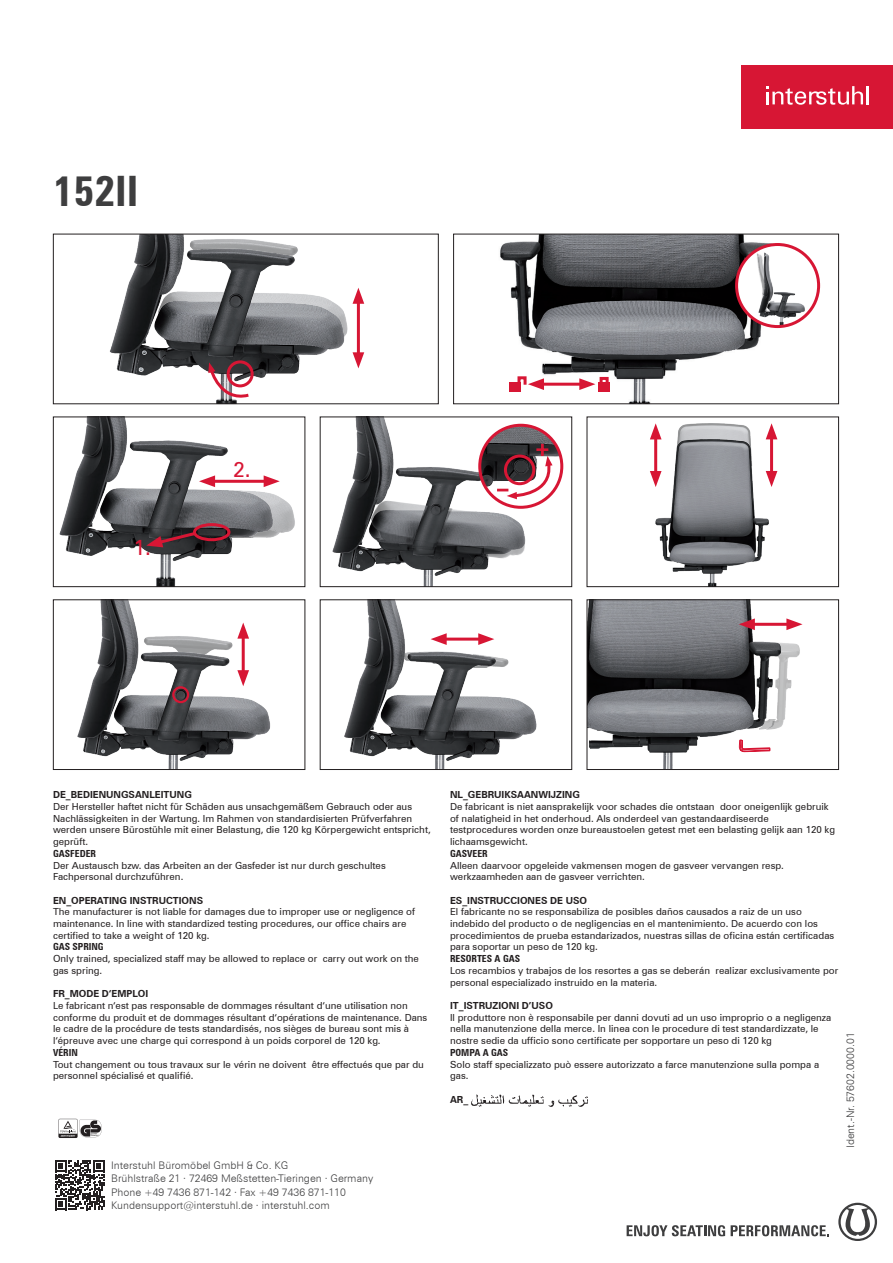
<style>
.page{position:relative;width:893px;height:1263px;background:#fff}
.page>*{position:absolute;margin:0;border:0;box-sizing:border-box;transform-origin:0 0}
.t1{font:42px "Zurich BT Bold Condensed Head";color:#3e3e3f}
.t2{font:21px "Zurich BT";color:#d71634}
.t3{font:300 10.5px/13.5px "Zurich BT";color:#3e3e3f}
.t4{font:9.75px/11.7px "Zurich BT";color:#231f20}
.t5{font:700 9.75px "Zurich BT";color:#231f20}
.t6{font:9.75px "Zurich BT Bold Condensed Head";color:#231f20}
</style>
<div class="page">
<div style="left:741px;top:65px;width:152px;height:64px;background:#d71634"></div>
<hr style="left:866px;top:86px;width:3px;height:18px;background:#fff">
<svg style="left:767px;top:86px;width:96px;height:19px"></svg>
<svg style="left:55px;top:1160px;width:50px;height:50px"></svg>
<svg style="left:838px;top:1203px;width:39px;height:38px"></svg>
<svg style="left:627px;top:1225px;width:98px;height:11px"></svg>
<svg style="left:731px;top:1225px;width:98px;height:11px"></svg>
<img style="left:110px;top:236px;width:255px;height:145px">
<div style="left:227px;top:360px;width:27px;height:27px;border:3px solid #d71634;border-radius:50%"></div>
<hr style="left:357px;top:298px;width:3px;height:60px;background:#d71634">
<svg style="left:353px;top:288px;width:11px;height:16px"></svg>
<svg style="left:353px;top:352px;width:11px;height:16px"></svg>
<svg style="left:208px;top:362px;width:44px;height:40px"></svg>
<img style="left:500px;top:236px;width:321px;height:166px">
<img style="left:749px;top:249px;width:8px;height:7px">
<img style="left:737px;top:244px;width:82px;height:83px;border-radius:41px">
<div style="left:735px;top:243px;width:85px;height:85px;border:3px solid #d71634;border-radius:50%"></div>
<div style="left:510px;top:382px;width:11px;height:9px;background:#d71634"></div>
<div style="left:517px;top:376px;width:10px;height:10px;border:3px solid #d71634"></div>
<div style="left:598px;top:382px;width:12px;height:10px;background:#d71634"></div>
<div style="left:600px;top:377px;width:9px;height:10px;border:3px solid #d71634"></div>
<hr style="left:538px;top:383px;width:47px;height:3px;background:#d71634">
<svg style="left:579px;top:378px;width:16px;height:12px"></svg>
<svg style="left:528px;top:378px;width:16px;height:12px"></svg>
<div style="left:453px;top:234px;width:386px;height:170px;border:1px solid #231f20"></div>
<img style="left:59px;top:419px;width:236px;height:166px">
<svg style="left:146px;top:530px;width:53px;height:17px"></svg>
<hr style="left:209px;top:480px;width:60px;height:3px;background:#d71634">
<svg style="left:264px;top:475px;width:16px;height:12px"></svg>
<svg style="left:199px;top:475px;width:16px;height:12px"></svg>
<div style="left:193px;top:523px;width:37px;height:18px;border:3px solid #d71634;border-radius:50%"></div>
<div style="left:53px;top:417px;width:252px;height:170px;border:1px solid #231f20"></div>
<svg style="left:471px;top:1094px;width:117px;height:13px"></svg>
<svg style="left:58px;top:1119px;width:43px;height:19px"></svg>
<img style="left:589px;top:602px;width:214px;height:166px">
<img style="left:759px;top:719px;width:24px;height:17px">
<hr style="left:749px;top:623px;width:43px;height:3px;background:#d71634">
<svg style="left:739px;top:618px;width:16px;height:12px"></svg>
<svg style="left:786px;top:618px;width:16px;height:12px"></svg>
<svg style="left:739px;top:723px;width:31px;height:29px"></svg>
<div style="left:587px;top:600px;width:252px;height:170px;border:1px solid #231f20"></div>
<img style="left:77px;top:602px;width:194px;height:166px">
<div style="left:172px;top:686px;width:17px;height:17px;border:2px solid #d71634;border-radius:50%"></div>
<hr style="left:242px;top:633px;width:3px;height:43px;background:#d71634">
<svg style="left:237px;top:622px;width:12px;height:17px"></svg>
<svg style="left:237px;top:670px;width:12px;height:16px"></svg>
<div style="left:53px;top:600px;width:252px;height:170px;border:1px solid #231f20"></div>
<img style="left:332px;top:419px;width:232px;height:166px">
<img style="left:365px;top:498px;width:169px;height:64px">
<img style="left:480px;top:425px;width:82px;height:82px;border-radius:41px">
<svg style="left:497px;top:443px;width:56px;height:56px"></svg>
<div style="left:478px;top:424px;width:85px;height:85px;border:3px solid #d71634;border-radius:50%"></div>
<div style="left:320px;top:417px;width:252px;height:170px;border:1px solid #231f20"></div>
<img style="left:650px;top:423px;width:128px;height:162px">
<hr style="left:654px;top:434px;width:3px;height:43px;background:#d71634">
<svg style="left:650px;top:423px;width:12px;height:16px"></svg>
<svg style="left:650px;top:471px;width:12px;height:16px"></svg>
<hr style="left:770px;top:434px;width:3px;height:43px;background:#d71634">
<svg style="left:766px;top:423px;width:11px;height:16px"></svg>
<svg style="left:766px;top:471px;width:11px;height:16px"></svg>
<div style="left:587px;top:417px;width:252px;height:170px;border:1px solid #231f20"></div>
<img style="left:344px;top:602px;width:193px;height:166px">
<hr style="left:441px;top:638px;width:43px;height:3px;background:#d71634">
<svg style="left:431px;top:633px;width:16px;height:12px"></svg>
<svg style="left:478px;top:633px;width:16px;height:12px"></svg>
<div style="left:320px;top:600px;width:252px;height:170px;border:1px solid #231f20"></div>
<h1 class="t1" style="left:53px;top:165px;width:87px">152II</h1>
<h2 class="t2" style="left:134px;top:535px;width:19px">1.</h2>
<h2 class="t2" style="left:233px;top:457px;width:19px">2.</h2>
<p class="t5" style="left:53px;top:789px;width:140px">DE_BEDIENUNGSANLEITUNG</p>
<p class="t4" style="left:53px;top:801px;width:379px">Der Hersteller haftet nicht für Schäden aus unsachgemäßem Gebrauch oder aus Nachlässigkeiten in der Wartung. Im Rahmen von standardisierten Prüfverfahren werden unsere Bürostühle mit einer Belastung, die 120 kg Körpergewicht entspricht, geprüft.</p>
<p class="t6" style="left:53px;top:847px;width:45px">GASFEDER</p>
<p class="t4" style="left:53px;top:859px;width:334px">Der Austausch bzw. das Arbeiten an der Gasfeder ist nur durch geschultes<br>Fachpersonal durchzuführen.</p>
<p class="t5" style="left:53px;top:894px;width:152px">EN_OPERATING INSTRUCTIONS</p>
<p class="t4" style="left:53px;top:906px;width:364px">The manufacturer is not liable for damages due to improper use or negligence of maintenance. In line with standardized testing procedures, our office chairs are certified to take a weight of 120 kg.</p>
<p class="t6" style="left:53px;top:941px;width:52px">GAS SPRING</p>
<p class="t4" style="left:53px;top:953px;width:367px">Only trained, specialized staff may be allowed to replace or carry out work on the gas spring.</p>
<p class="t5" style="left:53px;top:988px;width:97px">FR_MODE D‘EMPLOI</p>
<p class="t4" style="left:53px;top:999px;width:376px">Le fabricant n‘est pas responsable de dommages résultant d‘une utilisation non conforme du produit et de dommages résultant d‘opérations de maintenance. Dans le cadre de la procédure de tests standardisés, nos sièges de bureau sont mis à l‘épreuve avec une charge qui correspond à un poids corporel de 120 kg.</p>
<p class="t6" style="left:53px;top:1046px;width:26px">VÉRIN</p>
<p class="t4" style="left:53px;top:1058px;width:372px">Tout changement ou tous travaux sur le vérin ne doivent être effectués que par du personnel spécialisé et qualifié.</p>
<p class="t3" style="left:111px;top:1158px;width:264px">Interstuhl Büromöbel GmbH &amp; Co. KG<br>Brühlstraße 21 ∙ 72469 Meßstetten-Tieringen ∙ Germany Phone +49 7436 871-142 ∙ Fax +49 7436 871-110<br>Kundensupport@interstuhl.de ∙ interstuhl.com</p>
<p class="t5" style="left:450px;top:789px;width:131px">NL_GEBRUIKSAANWIJZING</p>
<p class="t4" style="left:450px;top:801px;width:387px">De fabricant is niet aansprakelijk voor schades die ontstaan door oneigenlijk gebruik of nalatigheid in het onderhoud. Als onderdeel van gestandaardiseerde testprocedures worden onze bureaustoelen getest met een belasting gelijk aan 120 kg lichaamsgewicht.</p>
<p class="t6" style="left:450px;top:847px;width:39px">GASVEER</p>
<p class="t4" style="left:450px;top:859px;width:335px">Alleen daarvoor opgeleide vakmensen mogen de gasveer vervangen resp. werkzaamheden aan de gasveer verrichten.</p>
<p class="t5" style="left:450px;top:894px;width:138px">ES_INSTRUCCIONES DE USO</p>
<p class="t4" style="left:450px;top:906px;width:386px">El fabricante no se responsabiliza de posibles daños causados a raiz de un uso indebido del producto o de negligencias en el mantenimiento. De acuerdo con los procedimientos de prueba estandarizados, nuestras sillas de oficina están certificadas para soportar un peso de 120 kg.</p>
<p class="t6" style="left:450px;top:953px;width:72px">RESORTES A GAS</p>
<p class="t4" style="left:450px;top:964px;width:390px">Los recambios y trabajos de los resortes a gas se deberán realizar exclusivamente por personal especializado instruido en la materia.</p>
<p class="t5" style="left:450px;top:999px;width:104px">IT_ISTRUZIONI D’USO</p>
<p class="t4" style="left:450px;top:1011px;width:383px">Il produttore non è responsabile per danni dovuti ad un uso improprio o a negligenza nella manutenzione della merce. In linea con le procedure di test standardizzate, le nostre sedie da ufficio sono certificate per sopportare un peso di 120 kg</p>
<p class="t6" style="left:450px;top:1046px;width:60px">POMPA A GAS</p>
<p class="t4" style="left:450px;top:1058px;width:371px">Solo staff specializzato può essere autorizzato a farce manutenzione sulla pompa a gas.</p>
<p class="t5" style="left:450px;top:1093px;width:20px">AR_</p>
<p class="t3" style="left:844px;top:1148px;width:117px;rotate:-90deg">Ident.-Nr. 57602.0000.01</p>
</div>
